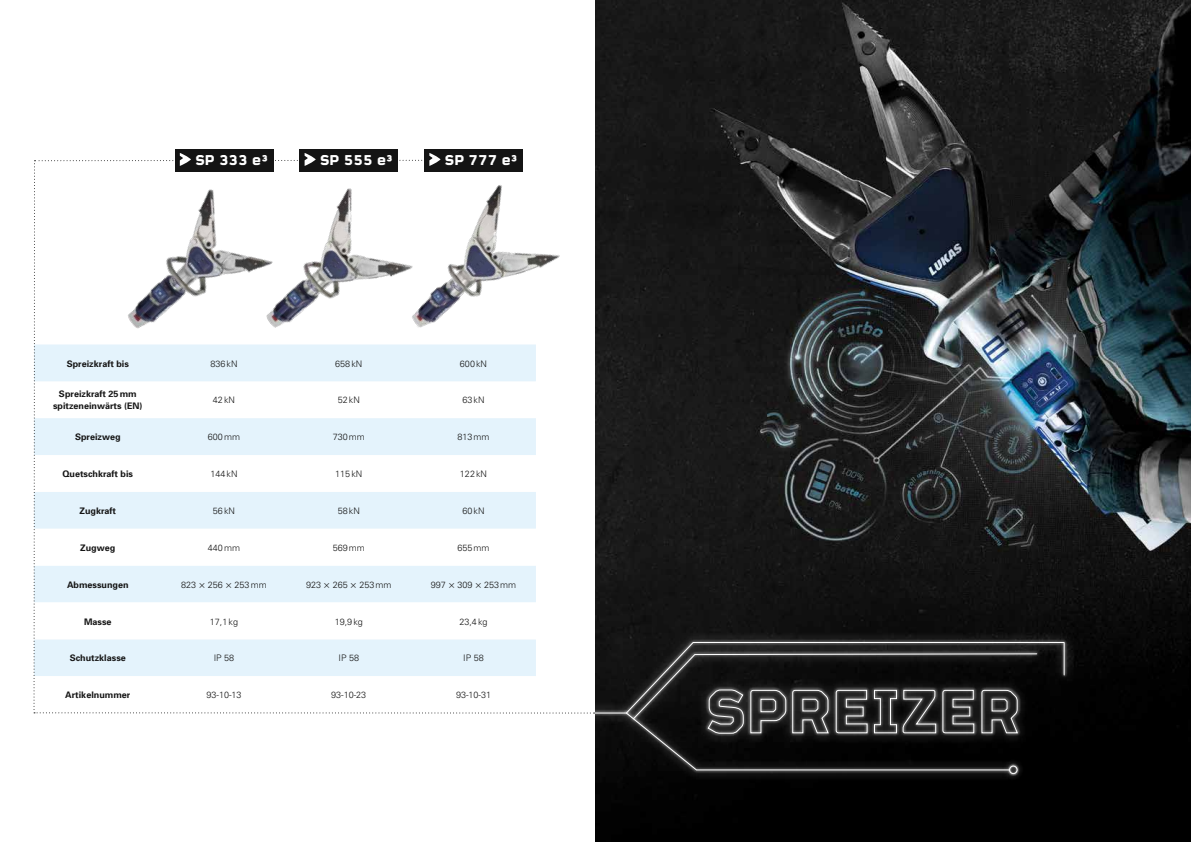
<style>
.page{position:relative;width:1191px;height:842px;background:#fff}
.page>*{position:absolute;margin:0;border:0;box-sizing:border-box;transform-origin:0 0}
.t1{font:700 16px "FS Sinclair";color:#fff}
.t2{font:300 9px "Univers";color:#141414}
.t3{font:700 9px/12px "Univers";color:#141414;text-align:center}
.s1{font-size:10px}
</style>
<div class="page">
<img style="left:595px;top:0;width:596px;height:842px">
<svg style="left:571px;top:702px;width:46px;height:22px"></svg>
<hr style="left:579px;top:712px;width:47px;height:1px;background:#fff">
<svg style="left:1018px;top:771px;width:6px;height:9px"></svg>
<svg style="left:617px;top:632px;width:458px;height:90px;background:#161616"></svg>
<div style="left:175px;top:149px;width:98px;height:23px;background:#141414"></div>
<div style="left:300px;top:149px;width:98px;height:23px;background:#141414"></div>
<div style="left:424px;top:149px;width:98px;height:23px;background:#141414"></div>
<svg style="left:33px;top:153px;width:561px;height:560px"></svg>
<svg style="left:617px;top:704px;width:401px;height:77px;background:#101010"></svg>
<svg style="left:625px;top:641px;width:440px;height:130px;background:#252525"></svg>
<img style="left:86px;top:166px;width:215px;height:223px">
<img style="left:234px;top:171px;width:198px;height:206px">
<img style="left:384px;top:174px;width:189px;height:196px">
<h1 class="t1" style="left:195px;top:146px;width:74px">SP 333 e³</h1>
<h1 class="t1" style="left:320px;top:146px;width:74px">SP 555 e³</h1>
<h1 class="t1" style="left:445px;top:146px;width:74px">SP 777 e³</h1>
<p class="t3" style="left:67px;top:357px;width:64px">Spreizkraft bis</p>
<p class="t2" style="left:210px;top:358px;width:29px">836kN</p>
<p class="t2" style="left:335px;top:358px;width:29px">658kN</p>
<p class="t2" style="left:460px;top:358px;width:29px">600kN</p>
<p class="t3" style="left:53px;top:388px;width:91px">Spreizkraft 25mm spitzeneinwärts (EN)</p>
<p class="t2" style="left:213px;top:395px;width:24px">42kN</p>
<p class="t2" style="left:338px;top:395px;width:24px">52kN</p>
<p class="t2" style="left:462px;top:395px;width:24px">63kN</p>
<p class="t3" style="left:75px;top:431px;width:47px">Spreizweg</p>
<p class="t2" style="left:208px;top:432px;width:34px">600mm</p>
<p class="t2" style="left:333px;top:432px;width:34px">730mm</p>
<p class="t2" style="left:457px;top:432px;width:34px">813mm</p>
<p class="t3" style="left:63px;top:468px;width:72px">Quetschkraft bis</p>
<p class="t2" style="left:210px;top:468px;width:29px">144kN</p>
<p class="t2" style="left:335px;top:468px;width:29px">115kN</p>
<p class="t2" style="left:460px;top:468px;width:29px">122kN</p>
<p class="t3" style="left:80px;top:504px;width:38px">Zugkraft</p>
<p class="t2" style="left:213px;top:505px;width:24px">56kN</p>
<p class="t2" style="left:338px;top:505px;width:24px">58kN</p>
<p class="t2" style="left:462px;top:505px;width:24px">60kN</p>
<p class="t3" style="left:80px;top:541px;width:37px">Zugweg</p>
<p class="t2" style="left:208px;top:542px;width:34px">440mm</p>
<p class="t2" style="left:333px;top:542px;width:34px">569mm</p>
<p class="t2" style="left:457px;top:542px;width:34px">655mm</p>
<p class="t3" style="left:67px;top:578px;width:63px">Abmessungen</p>
<p class="t2" style="left:181px;top:579px;width:87px">823 <span class="s1">×</span> 256 <span class="s1">×</span> 253mm</p>
<p class="t2" style="left:306px;top:579px;width:87px">923 <span class="s1">×</span> 265 <span class="s1">×</span> 253mm</p>
<p class="t2" style="left:431px;top:579px;width:87px">997 <span class="s1">×</span> 309 <span class="s1">×</span> 253mm</p>
<p class="t3" style="left:84px;top:615px;width:29px">Masse</p>
<p class="t2" style="left:210px;top:616px;width:30px">17,1kg</p>
<p class="t2" style="left:335px;top:616px;width:30px">19,9kg</p>
<p class="t2" style="left:459px;top:616px;width:30px">23,4kg</p>
<p class="t3" style="left:70px;top:652px;width:58px">Schutzklasse</p>
<p class="t2" style="left:214px;top:653px;width:22px">IP 58</p>
<p class="t2" style="left:338px;top:653px;width:22px">IP 58</p>
<p class="t2" style="left:463px;top:653px;width:22px">IP 58</p>
<p class="t3" style="left:65px;top:689px;width:67px">Artikelnummer</p>
<p class="t2" style="left:206px;top:690px;width:37px">93-10-13</p>
<p class="t2" style="left:331px;top:690px;width:37px">93-10-23</p>
<p class="t2" style="left:456px;top:690px;width:37px">93-10-31</p>
</div>
